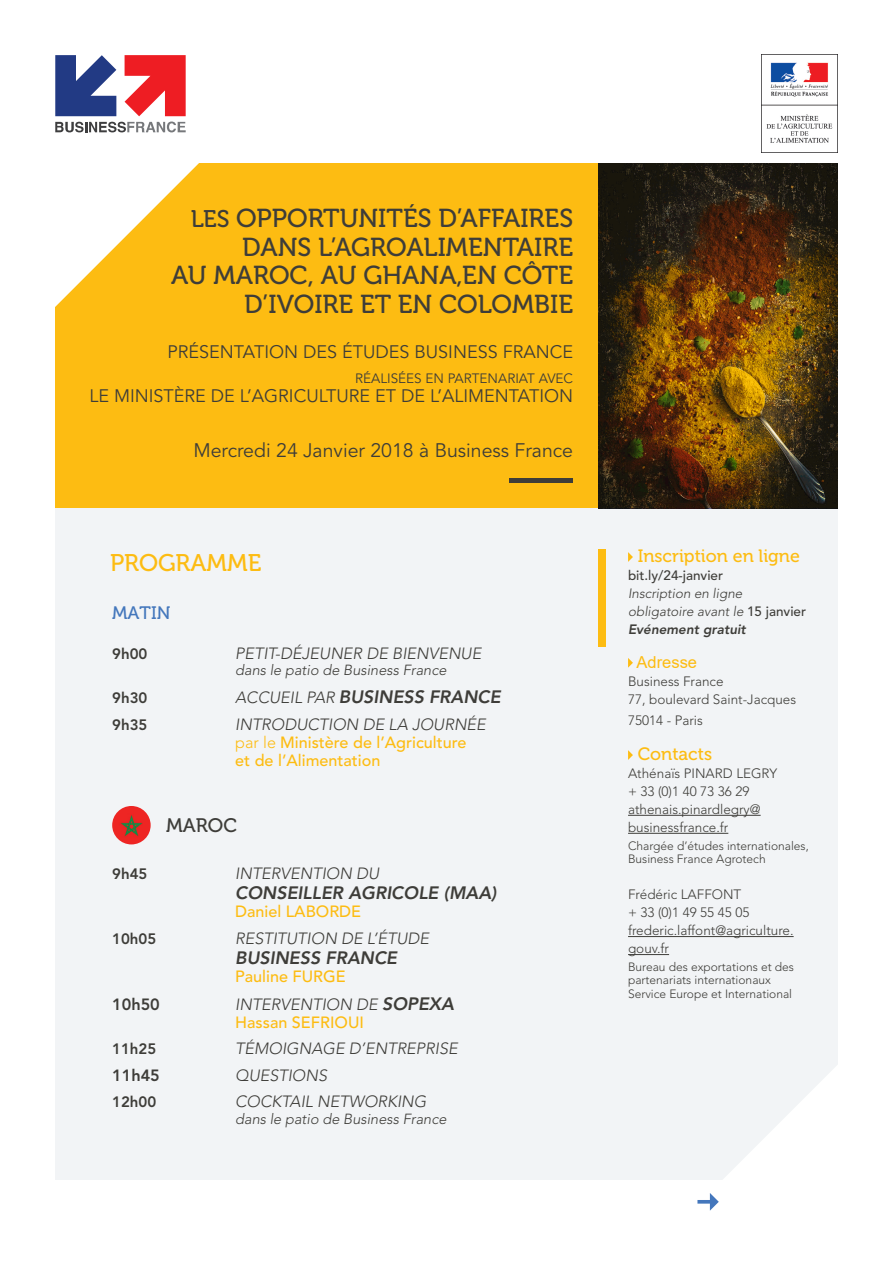
<style>
.page{position:relative;width:893px;height:1263px;background:#fff}
.page>*{position:absolute;margin:0;border:0;box-sizing:border-box;transform-origin:0 0}
.Invitation_Nom_évène{font:25.95px/28.5px "Museo 500";color:#3e3d39;text-align:right}
.titre_1{font:24px "Museo 500";color:#fdbc12}
.Invitation_Nom_évène-2{font:19.5px "Avenir LT Std";color:#3e3d39}
.titre_1-2{font:19.5px "Museo 500";color:#3e3d39}
.Invitation_Nom_évène-3{font:18px "Avenir LT Std";color:#3e3d39}
.titre_1-3{font:18px "Museo 500";color:#4477bc}
.texte_courant{font:italic 800 17.85px "Avenir LT Std";color:#3e3d39}
.exergue{font:17.85px "Museo 500";color:#fdbc12}
.texte_courant-2{font:16.5px "Arial";color:#fdbc12}
.texte_courant-3{font:italic 300 16.2px/18px "Avenir LT Std";color:#3e3d39}
.texte_courant-4{font:500 16.2px/18px "Avenir LT Std";color:#fdbc12}
.texte_courant-5{font:800 16.2px "Avenir LT Std";color:#3e3d39}
.texte_courant-6{font:800 15px "Avenir LT Std";color:#3e3d39}
.texte_courant-7{font:italic 300 14.55px "Avenir LT Std";color:#3e3d39}
.texte_courant-8{font:300 13.5px/18px "Avenir LT Std";color:#3e3d39}
.texte_courant-9{font:italic 300 13.5px/18px "Avenir LT Std";color:#3e3d39}
.Invitation_Nom_évène-4{font:13.5px "Avenir LT Std";color:#3e3d39}
.texte_courant-10{font:500 13.5px "Avenir LT Std";color:#3e3d39}
.texte_courant-11{font:italic 800 13.5px "Avenir LT Std";color:#3e3d39}
.texte_courant-12{font:300 12px/13.5px "Avenir LT Std";color:#3e3d39}
.s1{font-size:24px}
.s2{font-weight:300;font-size:16.2px}
.s3{font-weight:300;font-style:italic;color:#3e3d39}
.s4{font-weight:300}
.s5{font-weight:800;font-size:17.85px}
.s6{font-weight:500;font-style:normal;color:#fdbc12}
.s7{font-weight:500;font-style:normal}
</style>
<div class="page">
<div style="left:55px;top:383px;width:783px;height:797px;background:#f2f4f6"></div>
<hr style="left:628px;top:815px;width:133px;height:1px;background:#3e3d39">
<hr style="left:628px;top:833px;width:100px;height:1px;background:#3e3d39">
<hr style="left:628px;top:936px;width:166px;height:1px;background:#3e3d39">
<hr style="left:628px;top:954px;width:41px;height:1px;background:#3e3d39">
<svg style="left:628px;top:552px;width:5px;height:10px"></svg>
<svg style="left:628px;top:658px;width:5px;height:10px"></svg>
<svg style="left:628px;top:750px;width:5px;height:10px"></svg>
<div style="left:598px;top:549px;width:7px;height:98px;background:#fdbc12"></div>
<div style="left:55px;top:164px;width:543px;height:344px;background:#fdbc12"></div>
<svg style="left:55px;top:55px;width:307px;height:252px"></svg>
<svg style="left:55px;top:122px;width:131px;height:10px"></svg>
<svg style="left:55px;top:55px;width:61px;height:61px"></svg>
<svg style="left:125px;top:55px;width:61px;height:61px"></svg>
<img style="left:761px;top:54px;width:77px;height:99px">
<svg style="left:723px;top:1065px;width:115px;height:115px;fill:#fefefe"></svg>
<div style="left:509px;top:478px;width:64px;height:5px;background:#3e3d39"></div>
<img style="left:598px;top:164px;width:240px;height:344px">
<img style="left:112px;top:806px;width:39px;height:38px;border-radius:19px">
<svg style="left:697px;top:1193px;width:22px;height:18px"></svg>
<p class="Invitation_Nom_évène" style="left:171px;top:205px;width:404px"><span class="s1">LES</span> OPPORTUNITÉS D’AFFAIRES<br>DANS L’AGROALIMENTAIRE<br>AU MAROC, AU GHANA,EN CÔTE<br>D’IVOIRE ET EN COLOMBIE</p>
<p class="Invitation_Nom_évène-3" style="left:167px;top:341px;width:407px">PRÉSENTATION DES ÉTUDES BUSINESS FRANCE</p>
<p class="Invitation_Nom_évène-4" style="left:355px;top:370px;width:219px">RÉALISÉES EN PARTENARIAT AVEC</p>
<p class="Invitation_Nom_évène-3" style="left:89px;top:386px;width:485px">LE MINISTÈRE DE L’AGRICULTURE ET DE L’ALIMENTATION</p>
<p class="Invitation_Nom_évène-2" style="left:193px;top:439px;width:381px">Mercredi 24 Janvier 2018 à Business France</p>
<p class="titre_1" style="left:110px;top:549px;width:153px">PROGRAMME</p>
<p class="titre_1-3" style="left:112px;top:603px;width:60px">MATIN</p>
<p class="texte_courant-6" style="left:112px;top:645px;width:37px">9h00</p>
<p class="texte_courant-3" style="left:235px;top:644px;width:248px">PETIT-DÉJEUNER DE BIENVENUE</p>
<p class="texte_courant-7" style="left:235px;top:661px;width:213px">dans le patio de Business France</p>
<p class="texte_courant-6" style="left:112px;top:689px;width:37px">9h30</p>
<p class="texte_courant" style="left:235px;top:686px;width:267px"><span class="s2">ACCUEIL PAR</span> BUSINESS FRANCE</p>
<p class="texte_courant-6" style="left:112px;top:716px;width:37px">9h35</p>
<p class="texte_courant-4" style="left:235px;top:715px;width:252px"><span class="s3">INTRODUCTION DE LA JOURNÉE </span><span class="s4">par le</span> Ministère de l’Agriculture<br>et de l’Alimentation</p>
<p class="titre_1-2" style="left:166px;top:814px;width:72px">MAROC</p>
<p class="texte_courant-6" style="left:112px;top:865px;width:37px">9h45</p>
<p class="texte_courant-3" style="left:235px;top:865px;width:146px">INTERVENTION DU</p>
<p class="texte_courant" style="left:235px;top:882px;width:263px">CONSEILLER AGRICOLE (MAA)</p>
<p class="texte_courant-4" style="left:235px;top:903px;width:128px">Daniel LABORDE</p>
<p class="texte_courant-6" style="left:112px;top:930px;width:46px">10h05</p>
<p class="texte_courant-3" style="left:235px;top:929px;width:195px">RESTITUTION DE L’ÉTUDE</p>
<p class="texte_courant" style="left:235px;top:947px;width:164px">BUSINESS FRANCE</p>
<p class="texte_courant-4" style="left:235px;top:967px;width:112px">Pauline FURGE</p>
<p class="texte_courant-5" style="left:112px;top:995px;width:49px">10h50</p>
<p class="texte_courant-3" style="left:235px;top:995px;width:220px">INTERVENTION DE <span class="s5">SOPEXA<br></span><span class="s6">Hassan SEFRIOUI</span></p>
<p class="texte_courant-6" style="left:112px;top:1040px;width:46px">11h25</p>
<p class="texte_courant-3" style="left:235px;top:1040px;width:224px">TÉMOIGNAGE D’ENTREPRISE</p>
<p class="texte_courant-5" style="left:112px;top:1066px;width:49px">11h45</p>
<p class="texte_courant-3" style="left:235px;top:1066px;width:93px">QUESTIONS</p>
<p class="texte_courant-6" style="left:112px;top:1093px;width:46px">12h00</p>
<p class="texte_courant-3" style="left:235px;top:1093px;width:193px">COCKTAIL NETWORKING</p>
<p class="texte_courant-7" style="left:235px;top:1110px;width:213px">dans le patio de Business France</p>
<p class="exergue" style="left:638px;top:546px;width:164px">Inscription en ligne</p>
<p class="texte_courant-10" style="left:628px;top:567px;width:96px">bit.ly/24-janvier</p>
<p class="texte_courant-9" style="left:628px;top:584px;width:180px">Inscription en ligne obligatoire avant le <span class="s7">15 janvier</span></p>
<p class="texte_courant-11" style="left:628px;top:621px;width:119px">Evénement gratuit</p>
<p class="texte_courant-2" style="left:637px;top:650px;width:62px">Adresse</p>
<p class="texte_courant-8" style="left:628px;top:672px;width:97px">Business France</p>
<p class="texte_courant-8" style="left:628px;top:688px;width:170px;line-height:21px">77, boulevard Saint-Jacques<br>75014 - Paris</p>
<p class="exergue" style="left:638px;top:744px;width:76px">Contacts</p>
<p class="texte_courant-8" style="left:628px;top:764px;width:151px">Athénaïs PINARD LEGRY</p>
<p class="texte_courant-8" style="left:628px;top:782px;width:123px">+ 33 (0)1 40 73 36 29</p>
<p class="texte_courant-8" style="left:628px;top:800px;width:134px">athenais.pinardlegry@ businessfrance.fr</p>
<p class="texte_courant-12" style="left:628px;top:839px;width:182px">Chargée d’études internationales,</p>
<p class="texte_courant-12" style="left:628px;top:852px;width:139px">Business France Agrotech</p>
<p class="texte_courant-8" style="left:628px;top:885px;width:115px">Frédéric LAFFONT</p>
<p class="texte_courant-8" style="left:628px;top:903px;width:123px">+ 33 (0)1 49 55 45 05</p>
<p class="texte_courant-8" style="left:628px;top:921px;width:167px">frederic.laffont@agriculture. gouv.fr</p>
<p class="texte_courant-12" style="left:628px;top:960px;width:167px">Bureau des exportations et des partenariats internationaux</p>
<p class="texte_courant-12" style="left:628px;top:987px;width:166px">Service Europe et International</p>
</div>
